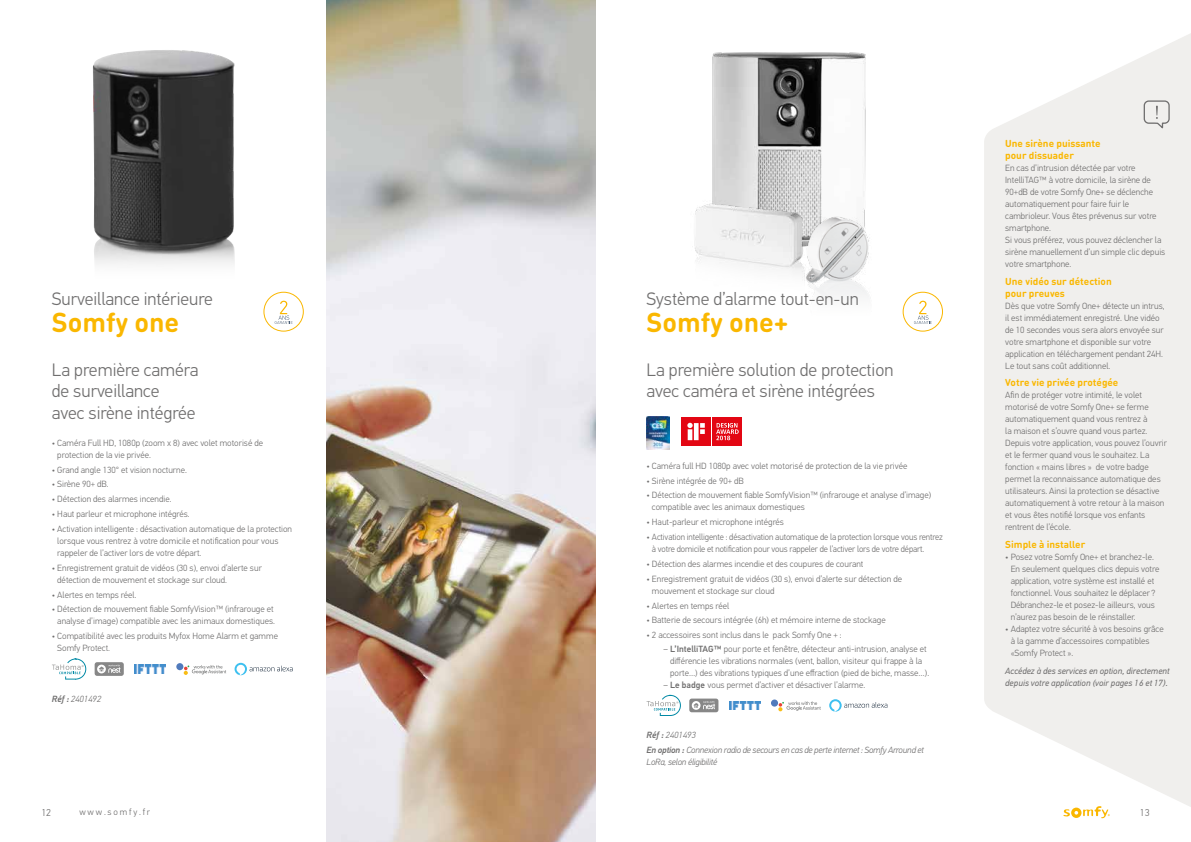
<style>
.page{position:relative;width:1191px;height:842px;background:#fff}
.page>*{position:absolute;margin:0;border:0;box-sizing:border-box;transform-origin:0 0}
.t1{font:700 27px "DIN Round Pro";color:#fab700}
.t2{font:300 18px/21.6px "PF Din Text Pro";color:#706f6f}
.t3{font:700 10px/12px "DIN Round Pro";color:#fab700}
.t4{font:300 10px "PF Din Text Pro";color:#706f6f}
.t5{font:300 9px/12px "PF Din Text Pro";color:#706f6f}
.t6{font:italic 300 9px/14.8px "PF Din Text Pro";letter-spacing:-.02em;color:#706f6f}
.t7{font:italic 9px/12px "PF Din Text Pro";color:#706f6f}
.t8{font:300 9px "PF Din Text Pro";letter-spacing:.2em;color:#706f6f}
.t9{font:italic 300 9px "PF Din Text Pro";color:#706f6f}
.s1{font-weight:500}
</style>
<div class="page">
<svg style="left:1063px;top:811px;width:46px;height:7px"></svg>
<img style="left:712px;top:53px;width:154px;height:159px">
<img style="left:694px;top:195px;width:116px;height:78px">
<img style="left:797px;top:212px;width:72px;height:86px">
<img style="left:93px;top:50px;width:142px;height:215px">
<img style="left:646px;top:417px;width:24px;height:32px">
<svg style="left:681px;top:417px;width:61px;height:28px"></svg>
<div style="left:689px;top:698px;width:29px;height:14px;background:#878787;border-radius:2px"></div>
<svg style="left:693px;top:701px;width:22px;height:8px"></svg>
<svg style="left:646px;top:695px;width:35px;height:21px"></svg>
<img style="left:729px;top:701px;width:31px;height:9px">
<svg style="left:778px;top:701px;width:43px;height:10px"></svg>
<div style="left:771px;top:699px;width:7px;height:8px;background:#507abc;border-radius:50%"></div>
<svg style="left:829px;top:699px;width:58px;height:13px"></svg>
<div style="left:95px;top:662px;width:29px;height:14px;background:#878787;border-radius:2px"></div>
<div style="left:97px;top:665px;width:9px;height:8px;background:#fff;border-radius:50%"></div>
<svg style="left:99px;top:665px;width:21px;height:8px"></svg>
<svg style="left:52px;top:658px;width:34px;height:22px"></svg>
<img style="left:134px;top:665px;width:32px;height:8px">
<svg style="left:184px;top:665px;width:42px;height:10px"></svg>
<div style="left:176px;top:663px;width:7px;height:7px;background:#507abc;border-radius:50%"></div>
<svg style="left:234px;top:663px;width:59px;height:12px"></svg>
<div style="left:264px;top:292px;width:39px;height:39px;border:1px solid #fab700;border-radius:50%"></div>
<svg style="left:275px;top:301px;width:18px;height:23px"></svg>
<div style="left:903px;top:292px;width:39px;height:39px;border:1px solid #fab700;border-radius:50%"></div>
<svg style="left:914px;top:301px;width:17px;height:23px"></svg>
<img style="left:326px;top:0;width:269px;height:842px">
<svg style="left:984px;top:33px;width:207px;height:778px;fill:#f0efed"></svg>
<svg style="left:1143px;top:100px;width:27px;height:31px"></svg>
<h2 class="t2" style="left:52px;top:289px;width:163px">Surveillance intérieure</h2>
<h1 class="t1" style="left:52px;top:304px;width:129px">Somfy one</h1>
<h2 class="t2" style="left:52px;top:359px;width:148px">La première caméra de surveillance<br>avec sirène intégrée</h2>
<p class="t5" style="left:57px;top:437px;width:207px;text-indent:-5px">• Caméra Full HD, 1080p (zoom x 8) avec volet motorisé de protection de la vie privée.</p>
<p class="t5" style="left:52px;top:464px;width:136px">• Grand angle 130° et vision nocturne.</p>
<p class="t5" style="left:52px;top:478px;width:58px">• Sirène 90+ dB.</p>
<p class="t5" style="left:52px;top:493px;width:121px">• Détection des alarmes incendie.</p>
<p class="t5" style="left:52px;top:508px;width:139px">• Haut parleur et microphone intégrés.</p>
<p class="t5" style="left:57px;top:523px;width:236px;text-indent:-5px">• Activation intelligente : désactivation automatique de la protection lorsque vous rentrez à votre domicile et notification pour vous rappeler de l’activer lors de votre départ.</p>
<p class="t5" style="left:57px;top:562px;width:206px;text-indent:-5px">• Enregistrement gratuit de vidéos (30 s), envoi d’alerte sur détection de mouvement et stockage sur cloud.</p>
<p class="t5" style="left:52px;top:589px;width:86px">• Alertes en temps réel.</p>
<p class="t5" style="left:52px;top:603px;width:224px;text-align:right">• Détection de mouvement fiable SomfyVision™ (infrarouge et analyse d’image) compatible avec les animaux domestiques.</p>
<p class="t5" style="left:57px;top:630px;width:222px;text-indent:-5px">• Compatibilité avec les produits Myfox Home Alarm et gamme<br>Somfy Protect.</p>
<p class="t9" style="left:52px;top:694px;width:51px"><span class="s1">Réf :</span> 2401492</p>
<h2 class="t2" style="left:646px;top:289px;width:214px">Système d’alarme tout-en-un</h2>
<h1 class="t1" style="left:646px;top:304px;width:143px">Somfy one+</h1>
<h2 class="t2" style="left:646px;top:359px;width:248px">La première solution de protection avec caméra et sirène intégrées</h2>
<p class="t5" style="left:646px;top:460px;width:262px">• Caméra full HD 1080p avec volet motorisé de protection de la vie privée</p>
<p class="t5" style="left:646px;top:475px;width:99px">• Sirène intégrée de 90+ dB</p>
<p class="t5" style="left:652px;top:489px;width:281px;text-indent:-5px">• Détection de mouvement fiable SomfyVision™ (infrarouge et analyse d’image) compatible avec les animaux domestiques</p>
<p class="t5" style="left:646px;top:516px;width:139px">• Haut-parleur et microphone intégrés</p>
<p class="t5" style="left:652px;top:531px;width:292px;text-indent:-5px">• Activation intelligente : désactivation automatique de la protection lorsque vous rentrez à votre domicile et notification pour vous rappeler de l’activer lors de votre départ.</p>
<p class="t5" style="left:646px;top:558px;width:218px">• Détection des alarmes incendie et des coupures de courant</p>
<p class="t5" style="left:652px;top:573px;width:251px;text-indent:-5px">• Enregistrement gratuit de vidéos (30 s), envoi d’alerte sur détection de mouvement et stockage sur cloud</p>
<p class="t5" style="left:646px;top:600px;width:84px">• Alertes en temps réel</p>
<p class="t5" style="left:646px;top:614px;width:241px">• Batterie de secours intégrée (6h) et mémoire interne de stockage</p>
<p class="t5" style="left:646px;top:629px;width:196px">• 2 accessoires sont inclus dans le pack Somfy One + :</p>
<p class="t5" style="left:670px;top:643px;width:261px;text-indent:-6px">– <span class="s1">L’IntelliTAG™</span> pour porte et fenêtre, détecteur anti-intrusion, analyse et différencie les vibrations normales (vent, ballon, visiteur qui frappe à la porte…) des vibrations typiques d’une effraction (pied de biche, masse…).</p>
<p class="t5" style="left:663px;top:679px;width:203px">– <span class="s1">Le badge</span> vous permet d’activer et désactiver l’alarme.</p>
<p class="t6" style="left:646px;top:728px;width:279px"><span class="s1">Réf :</span> 2401493<br><span class="s1">En option :</span> Connexion radio de secours en cas de perte internet : Somfy Arround et</p>
<p class="t6" style="left:646px;top:755px;width:72px">LoRa, selon éligibilité</p>
<p class="t3" style="left:1005px;top:137px;width:97px">Une sirène puissante pour dissuader</p>
<p class="t5" style="left:1005px;top:162px;width:162px">En cas d’intrusion détectée par votre IntelliTAG™ à votre domicile, la sirène de 90+dB de votre Somfy One+ se déclenche automatiquement pour faire fuir le cambrioleur. Vous êtes prévenus sur votre smartphone.<br>Si vous préférez, vous pouvez déclencher la sirène manuellement d’un simple clic depuis votre smartphone.</p>
<p class="t3" style="left:1005px;top:274px;width:108px">Une vidéo sur détection pour preuves</p>
<p class="t5" style="left:1005px;top:300px;width:161px">Dès que votre Somfy One+ détecte un intrus, il est immédiatement enregistré. Une vidéo de 10 secondes vous sera alors envoyée sur votre smartphone et disponible sur votre application en téléchargement pendant 24H.<br>Le tout sans coût additionnel.</p>
<p class="t3" style="left:1005px;top:376px;width:115px">Votre vie privée protégée</p>
<p class="t5" style="left:1005px;top:389px;width:163px">Afin de protéger votre intimité, le volet motorisé de votre Somfy One+ se ferme automatiquement quand vous rentrez à<br>la maison et s’ouvre quand vous partez.<br>Depuis votre application, vous pouvez l’ouvrir et le fermer quand vous le souhaitez. La fonction « mains libres » de votre badge permet la reconnaissance automatique des utilisateurs. Ainsi la protection se désactive automatiquement à votre retour à la maison et vous êtes notifié lorsque vos enfants rentrent de l’école.</p>
<p class="t3" style="left:1005px;top:538px;width:82px">Simple à installer</p>
<p class="t5" style="left:1010px;top:551px;width:150px;text-indent:-5px">• Posez votre Somfy One+ et branchez-le.<br>En seulement quelques clics depuis votre application, votre système est installé et fonctionnel. Vous souhaitez le déplacer ?<br>Débranchez-le et posez-le ailleurs, vous n’aurez pas besoin de le réinstaller.</p>
<p class="t5" style="left:1010px;top:623px;width:154px;text-indent:-5px">• Adaptez votre sécurité à vos besoins grâce à la gamme d’accessoires compatibles «Somfy Protect ».</p>
<p class="t7" style="left:1005px;top:664px;width:166px">Accédez à des services en option, directement depuis votre application (voir pages 16 et 17).</p>
<p class="t4" style="left:41px;top:806px;width:11px">12</p>
<p class="t8" style="left:79px;top:807px;width:72px">www.somfy.fr</p>
<p class="t4" style="left:1140px;top:806px;width:11px">13</p>
</div>
